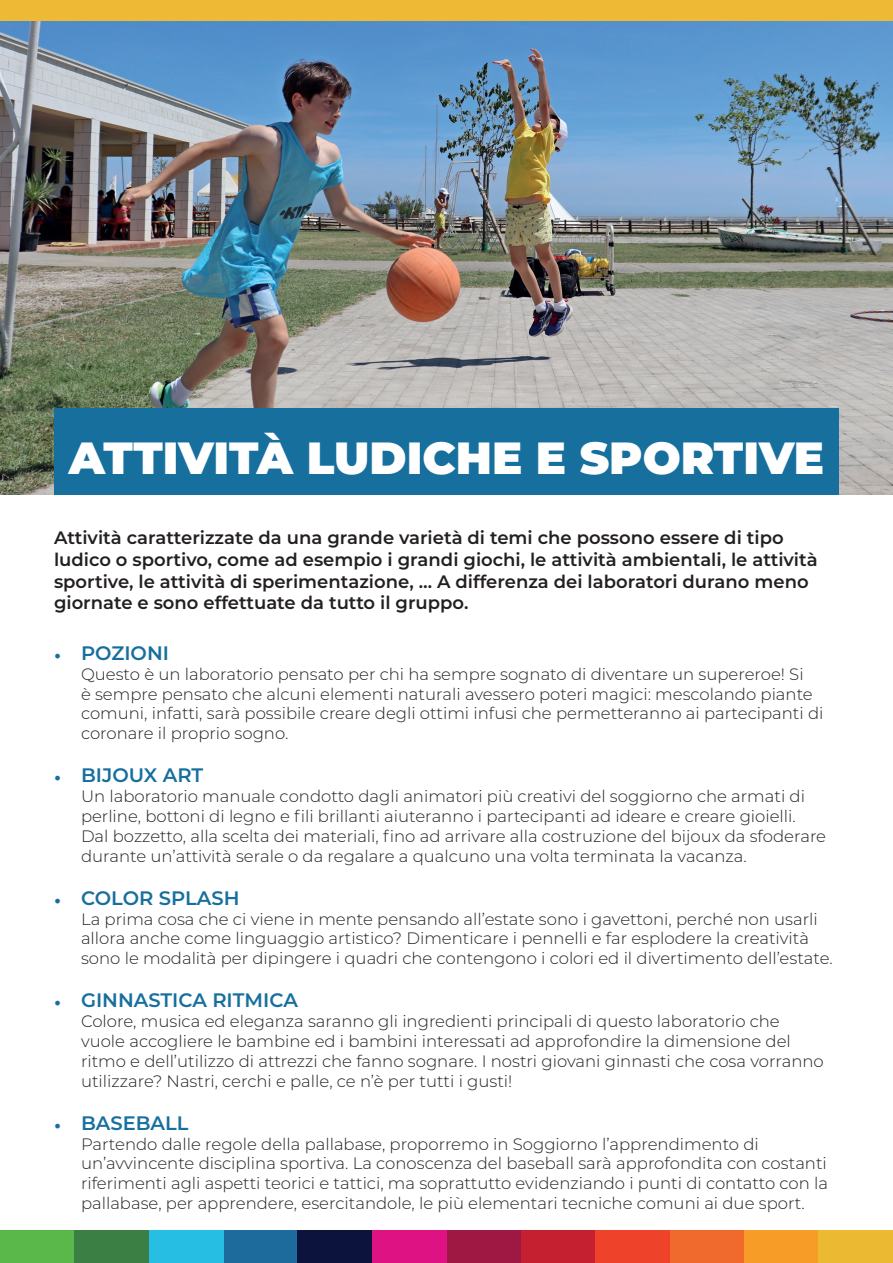
<style>
.page{position:relative;width:893px;height:1263px;background:#fff}
.page>*{position:absolute;margin:0;border:0;box-sizing:border-box;transform-origin:0 0}
.t1{font:900 45px "Montserrat";color:#fff}
.t2{font:600 19.5px "Montserrat";color:#176f9e}
.t3{font:600 18px/21.6px "Montserrat";color:#231f20}
.t4{font:300 16.5px/19.8px "Montserrat";color:#231f20}
.s1{font-family:"Minion Pro";font-weight:400;font-size:18px}
</style>
<div class="page">
<div style="left:0;top:0;width:893px;height:21px;background:#eeba35"></div>
<div style="left:446px;top:1230px;width:75px;height:33px;background:#9f1844"></div>
<div style="left:0;top:1230px;width:74px;height:33px;background:#59b849"></div>
<div style="left:670px;top:1230px;width:74px;height:33px;background:#f06a2d"></div>
<div style="left:223px;top:1230px;width:75px;height:33px;background:#1d6a9c"></div>
<div style="left:521px;top:1230px;width:74px;height:33px;background:#c42030"></div>
<div style="left:74px;top:1230px;width:75px;height:33px;background:#3b7f45"></div>
<div style="left:744px;top:1230px;width:75px;height:33px;background:#f89c28"></div>
<div style="left:298px;top:1230px;width:74px;height:33px;background:#0c143d"></div>
<div style="left:595px;top:1230px;width:75px;height:33px;background:#ee422b"></div>
<div style="left:149px;top:1230px;width:74px;height:33px;background:#27bee4"></div>
<div style="left:819px;top:1230px;width:74px;height:33px;background:#ecb933"></div>
<div style="left:372px;top:1230px;width:74px;height:33px;background:#de1282"></div>
<img style="left:0;top:21px;width:893px;height:473px">
<div style="left:54px;top:409px;width:785px;height:86px;background:#176f9e"></div>
<h1 class="t1" style="left:69px;top:424px;width:757px">ATTIVITÀ LUDICHE E SPORTIVE</h1>
<p class="t3" style="left:54px;top:526px;width:765px">Attività caratterizzate da una grande varietà di temi che possono essere di tipo ludico o sportivo, come ad esempio i grandi giochi, le attività ambientali, le attività sportive, le attività di sperimentazione, … A differenza dei laboratori durano meno giornate e sono effettuate da tutto il gruppo.</p>
<p class="t2" style="left:54px;top:639px;width:117px"><span class="s1">•</span> POZIONI</p>
<p class="t4" style="left:81px;top:663px;width:744px">Questo è un laboratorio pensato per chi ha sempre sognato di diventare un supereroe! Si<br>è sempre pensato che alcuni elementi naturali avessero poteri magici: mescolando piante comuni, infatti, sarà possibile creare degli ottimi infusi che permetteranno ai partecipanti di coronare il proprio sogno.</p>
<p class="t2" style="left:54px;top:761px;width:151px"><span class="s1">•</span> BIJOUX ART</p>
<p class="t4" style="left:81px;top:786px;width:747px">Un laboratorio manuale condotto dagli animatori più creativi del soggiorno che armati di perline, bottoni di legno e fili brillanti aiuteranno i partecipanti ad ideare e creare gioielli.<br>Dal bozzetto, alla scelta dei materiali, fino ad arrivare alla costruzione del bijoux da sfoderare durante un’attività serale o da regalare a qualcuno una volta terminata la vacanza.</p>
<p class="t2" style="left:54px;top:884px;width:187px"><span class="s1">•</span> COLOR SPLASH</p>
<p class="t4" style="left:81px;top:908px;width:753px">La prima cosa che ci viene in mente pensando all’estate sono i gavettoni, perché non usarli allora anche come linguaggio artistico? Dimenticare i pennelli e far esplodere la creatività sono le modalità per dipingere i quadri che contengono i colori ed il divertimento dell’estate.</p>
<p class="t2" style="left:54px;top:986px;width:245px"><span class="s1">•</span> GINNASTICA RITMICA</p>
<p class="t4" style="left:81px;top:1011px;width:744px">Colore, musica ed eleganza saranno gli ingredienti principali di questo laboratorio che vuole accogliere le bambine ed i bambini interessati ad approfondire la dimensione del ritmo e dell’utilizzo di attrezzi che fanno sognare. I nostri giovani ginnasti che cosa vorranno utilizzare? Nastri, cerchi e palle, ce n’è per tutti i gusti!</p>
<p class="t2" style="left:54px;top:1109px;width:136px"><span class="s1">•</span> BASEBALL</p>
<p class="t4" style="left:81px;top:1133px;width:749px">Partendo dalle regole della pallabase, proporremo in Soggiorno l’apprendimento di un’avvincente disciplina sportiva. La conoscenza del baseball sarà approfondita con costanti riferimenti agli aspetti teorici e tattici, ma soprattutto evidenziando i punti di contatto con la pallabase, per apprendere, esercitandole, le più elementari tecniche comuni ai due sport.</p>
</div>
